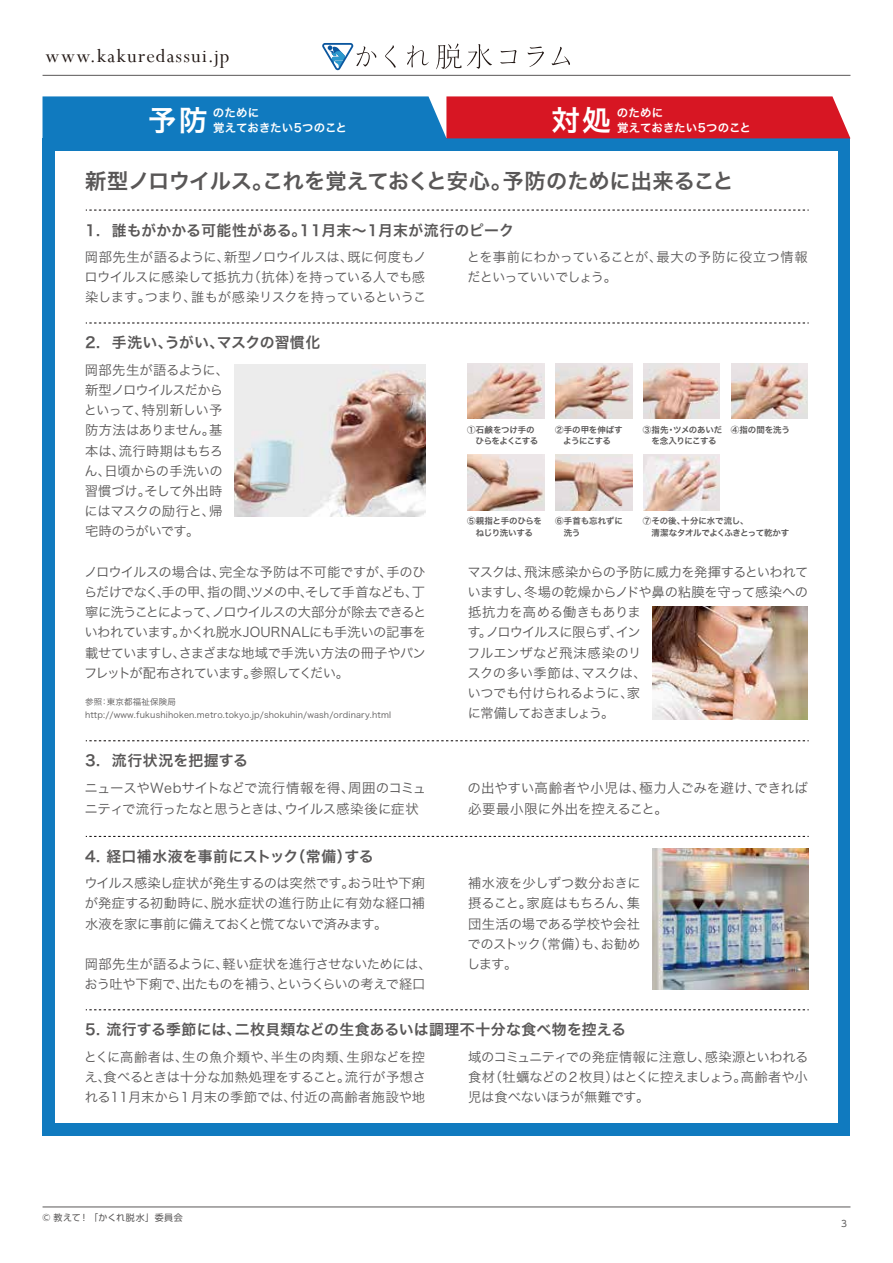
<style>
.page{position:relative;width:893px;height:1263px;background:#fff}
.page>*{position:absolute;margin:0;border:0;box-sizing:border-box;transform-origin:0 0}
.t1{font:28.65px "Hira Kaku Pro W6";color:#fff}
.t2{font:21.3px "Hira Kaku Pro W6";letter-spacing:-.01em;color:#595757}
.t3{font:21px "Perpetua";letter-spacing:.06em;color:#221815}
.t4{font:14.85px "Hira Kaku Pro W6";letter-spacing:.015em;color:#595757}
.t5{font:13.5px/21px "Hira Kaku Pro W3";letter-spacing:-.01em;color:#595757}
.t6{font:13.35px/20.2px "Hira Kaku Pro W3";letter-spacing:-.025em;color:#595757;text-align:justify}
.t7{font:11.4px "Hira Kaku Pro W6";letter-spacing:.01em;color:#fff}
.t8{font:9px "UD Shin Go Pro";letter-spacing:.065em;color:#595757}
.t9{font:8.55px/11.7px "Hira Kaku Pro W6";letter-spacing:-.03em;color:#595757}
.t10{font:8.55px/12.8px "Hira Kaku Pro W3";letter-spacing:.02em;color:#595757}
.t11{font:8.55px/11.7px "Hira Kaku Pro W6";letter-spacing:-.05em;color:#595757}
.t12{font:8.55px/11.7px "Hira Kaku Pro W6";letter-spacing:-.01em;color:#595757}
.t13{font:8.55px "Hira Kaku Pro W6";letter-spacing:-.005em;color:#595757}
</style>
<div class="page">
<div style="left:43px;top:138px;width:807px;height:998px;background:#107abf"></div>
<div style="left:55px;top:151px;width:783px;height:972px;background:#fff"></div>
<img style="left:234px;top:364px;width:191px;height:153px">
<img style="left:653px;top:607px;width:155px;height:112px">
<svg style="left:43px;top:96px;width:807px;height:42px;background:#784d75"></svg>
<svg style="left:86px;top:210px;width:723px;height:1px"></svg>
<svg style="left:86px;top:1009px;width:723px;height:1px"></svg>
<svg style="left:86px;top:323px;width:723px;height:1px"></svg>
<svg style="left:86px;top:740px;width:723px;height:1px"></svg>
<img style="left:653px;top:849px;width:156px;height:140px">
<svg style="left:86px;top:836px;width:723px;height:1px"></svg>
<img style="left:468px;top:363px;width:76px;height:56px">
<img style="left:555px;top:363px;width:77px;height:56px">
<img style="left:643px;top:363px;width:77px;height:56px">
<img style="left:731px;top:363px;width:77px;height:56px">
<img style="left:468px;top:455px;width:76px;height:55px">
<img style="left:555px;top:455px;width:77px;height:55px">
<img style="left:643px;top:455px;width:77px;height:55px">
<hr style="left:43px;top:1207px;width:807px;height:1px;background:#595757">
<hr style="left:43px;top:75px;width:807px;height:1px;background:#595757">
<svg style="left:385px;top:45px;width:11px;height:23px"></svg>
<svg style="left:407px;top:45px;width:22px;height:22px"></svg>
<svg style="left:436px;top:44px;width:25px;height:25px"></svg>
<svg style="left:467px;top:44px;width:25px;height:25px"></svg>
<svg style="left:500px;top:50px;width:16px;height:14px"></svg>
<svg style="left:528px;top:47px;width:16px;height:20px"></svg>
<svg style="left:552px;top:47px;width:18px;height:18px"></svg>
<svg style="left:322px;top:43px;width:54px;height:27px"></svg>
<h3 class="t3" style="left:46px;top:43px;width:186px">www.kakuredassui.jp</h3>
<h1 class="t1" style="left:552px;top:94px;width:61px">対処</h1>
<h1 class="t1" style="left:148px;top:94px;width:61px">予防</h1>
<p class="t7" style="left:213px;top:102px;width:48px">のために</p>
<p class="t7" style="left:617px;top:102px;width:48px">のために</p>
<p class="t7" style="left:617px;top:117px;width:135px">覚えておきたい5つのこと</p>
<h2 class="t2" style="left:85px;top:162px;width:650px">新型ノロウイルス。これを覚えておくと安心。予防のために出来ること</h2>
<p class="t4" style="left:85px;top:217px;width:430px">1. 誰もがかかる可能性がある。11月末～1月末が流行のピーク</p>
<p class="t6" style="left:85px;top:246px;width:343px">岡部先生が語るように、新型ノロウイルスは、既に何度もノロウイルスに感染して抵抗力（抗体）を持っている人でも感染します。つまり、誰もが感染リスクを持っているというこ</p>
<p class="t6" style="left:467px;top:246px;width:342px">とを事前にわかっていることが、最大の予防に役立つ情報だといっていいでしょう。</p>
<p class="t7" style="left:213px;top:117px;width:135px">覚えておきたい5つのこと</p>
<p class="t4" style="left:85px;top:329px;width:237px">2. 手洗い、うがい、マスクの習慣化</p>
<p class="t6" style="left:84px;top:359px;width:147px;text-align:left">岡部先生が語るように、新型ノロウイルスだからといって、特別新しい予防方法はありません。基本は、流行時期はもちろん、日頃からの手洗いの習慣づけ。そして外出時にはマスクの励行と、帰宅時のうがいです。</p>
<p class="t6" style="left:84px;top:561px;width:344px">ノロウイルスの場合は、完全な予防は不可能ですが、手のひらだけでなく、手の甲、指の間、ツメの中、そして手首なども、丁寧に洗うことによって、ノロウイルスの大部分が除去できるといわれています。かくれ脱水JOURNALにも手洗いの記事を載せていますし、さまざまな地域で手洗い方法の冊子やパンフレットが配布されています。参照してくだい。</p>
<p class="t10" style="left:85px;top:695px;width:308px">参照：東京都福祉保険局　http://www.fukushihoken.metro.tokyo.jp/shokuhin/wash/ordinary.html</p>
<p class="t11" style="left:467px;top:423px;width:73px">①石鹸をつけ手の　ひらをよくこする</p>
<p class="t9" style="left:555px;top:423px;width:69px">②手の甲を伸ばす　ようにこする</p>
<p class="t9" style="left:643px;top:423px;width:81px">③指先・ツメのあいだ　を念入りにこする</p>
<p class="t13" style="left:731px;top:422px;width:61px">④指の間を洗う</p>
<p class="t9" style="left:467px;top:515px;width:76px">⑤親指と手のひらを　ねじり洗いする</p>
<p class="t12" style="left:555px;top:515px;width:69px">⑥手首も忘れずに　洗う</p>
<p class="t9" style="left:643px;top:515px;width:148px">⑦その後、十分に水で流し、<br>　清潔なタオルでよくふきとって乾かす</p>
<p class="t6" style="left:467px;top:561px;width:343px;text-align:left">マスクは、飛沫感染からの予防に威力を発揮するといわれていますし、冬場の乾燥からノドや鼻の粘膜を守って感染への抵抗力を高める働きもありま<br>す。ノロウイルスに限らず、イン<br>フルエンザなど飛沫感染のリ<br>スクの多い季節は、マスクは、<br>いつでも付けられるように、家<br>に常備しておきましょう。</p>
<p class="t4" style="left:85px;top:747px;width:164px">3. 流行状況を把握する</p>
<p class="t5" style="left:85px;top:776px;width:343px">ニュースやWebサイトなどで流行情報を得、周囲のコミュニティで流行ったなと思うときは、ウイルス感染後に症状</p>
<p class="t5" style="left:468px;top:776px;width:342px">の出やすい高齢者や小児は、極力人ごみを避け、できれば必要最小限に外出を控えること。</p>
<p class="t4" style="left:85px;top:843px;width:290px">4. 経口補水液を事前にストック（常備）する</p>
<p class="t6" style="left:84px;top:872px;width:342px">ウイルス感染し症状が発生するのは突然です。おう吐や下痢が発症する初動時に、脱水症状の進行防止に有効な経口補水液を家に事前に備えておくと慌てないで済みます。</p>
<p class="t6" style="left:85px;top:953px;width:349px">岡部先生が語るように、軽い症状を進行させないためには、おう吐や下痢で、出たものを補う、というくらいの考えで経口</p>
<p class="t6" style="left:467px;top:872px;width:175px">補水液を少しずつ数分おきに摂ること。家庭はもちろん、集団生活の場である学校や会社でのストック（常備）も、お勧めします。</p>
<p class="t4" style="left:85px;top:1016px;width:543px">5. 流行する季節には、二枚貝類などの生食あるいは調理不十分な食べ物を控える</p>
<p class="t6" style="left:84px;top:1045px;width:344px">とくに高齢者は、生の魚介類や、半生の肉類、生卵などを控え、食べるときは十分な加熱処理をすること。流行が予想される11月末から１月末の季節では、付近の高齢者施設や地</p>
<p class="t6" style="left:468px;top:1045px;width:342px">域のコミュニティでの発症情報に注意し、感染源といわれる食材（牡蠣などの２枚貝）はとくに控えましょう。高齢者や小児は食べないほうが無難です。</p>
<p class="t8" style="left:43px;top:1210px;width:142px">© 教えて！「かくれ脱水」委員会</p>
<p class="t8" style="left:841px;top:1216px;width:7px">3</p>
</div>
